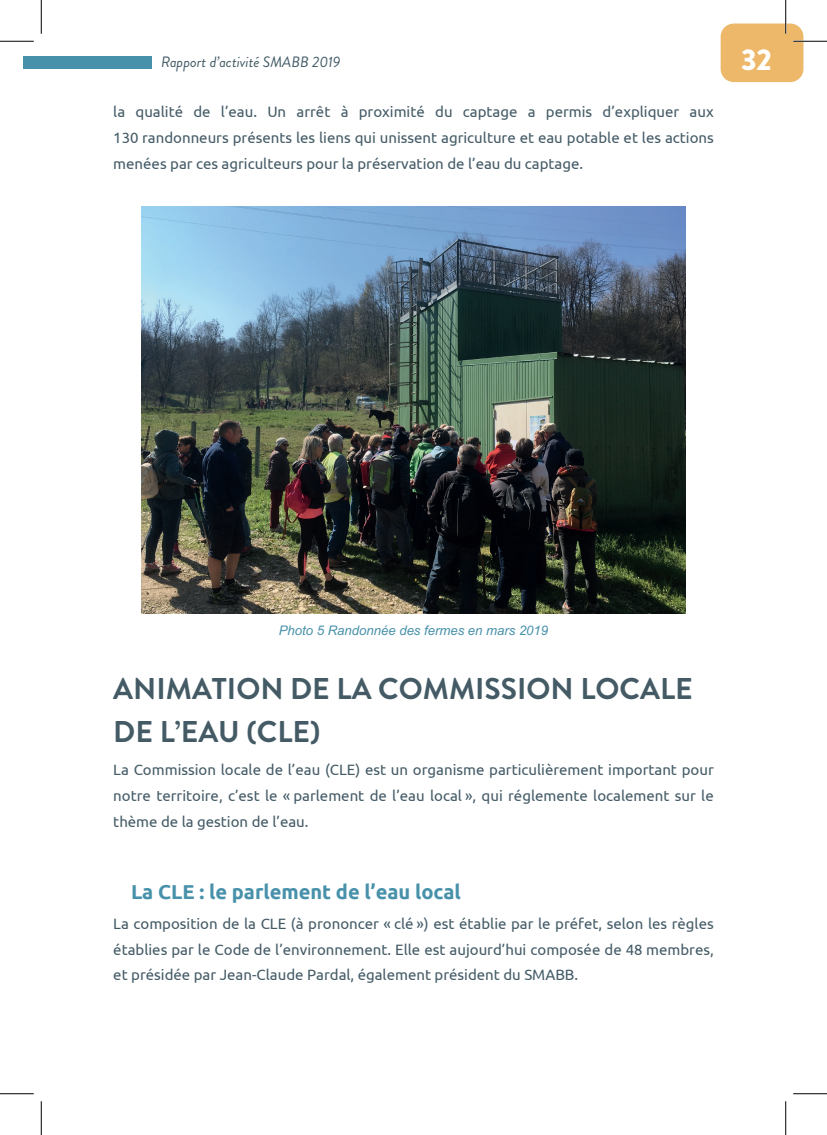
<style>
.page{position:relative;width:827px;height:1135px;background:#fff}
.page>*{position:absolute;margin:0;border:0;box-sizing:border-box;transform-origin:0 0}
.t1{font:700 30px/42.9px "Brandon Grotesque";color:#445b66}
.t2{font:900 30px "Brandon Grotesque";color:#fff}
.t3{font:700 20.12px "Ubuntu";letter-spacing:-.005em;color:#4891aa}
.t4{font:15px/25.8px "Ubuntu";color:#445b66;text-align:justify}
.t5{font:italic 15px "Brandon Grotesque";color:#445b66}
.t6{font:italic 13.25px "Arial";color:#4891aa}
</style>
<div class="page">
<img style="left:141px;top:206px;width:544px;height:408px">
<div style="left:24px;top:56px;width:128px;height:12px;background:#4891aa"></div>
<div style="left:720px;top:24px;width:83px;height:58px;background:#edb869;border-radius:13px"></div>
<hr style="left:793px;top:40px;width:34px;height:2px;background:#fff">
<hr style="left:0;top:41px;width:34px;height:1px;background:#000">
<hr style="left:793px;top:41px;width:34px;height:1px;background:#000">
<hr style="left:0;top:1093px;width:34px;height:1px;background:#000">
<hr style="left:793px;top:1093px;width:34px;height:1px;background:#000">
<hr style="left:41px;top:0;width:1px;height:34px;background:#000">
<hr style="left:41px;top:1101px;width:1px;height:34px;background:#000">
<hr style="left:785px;top:0;width:1px;height:34px;background:#000">
<hr style="left:785px;top:1101px;width:1px;height:34px;background:#000">
<p class="t5" style="left:161px;top:52px;width:181px">Rapport d’activité SMABB 2019</p>
<h1 class="t2" style="left:741px;top:39px;width:32px">32</h1>
<p class="t4" style="left:113px;top:98px;width:602px">la qualité de l’eau. Un arrêt à proximité du captage a permis d’expliquer aux 130 randonneurs présents les liens qui unissent agriculture et eau potable et les actions menées par ces agriculteurs pour la préservation de l’eau du captage.</p>
<p class="t6" style="left:279px;top:621px;width:271px">5&lt;3,3#V S'(-3((A*#-*.#E*0+*.#*(#+'0.#9:";</p>
<h1 class="t1" style="left:113px;top:668px;width:581px">ANIMATION DE LA COMMISSION LOCALE<br>DE L’EAU (CLE)</h1>
<p class="t4" style="left:113px;top:756px;width:602px;line-height:26.1px">La Commission locale de l’eau (CLE) est un organisme particulièrement important pour notre territoire, c’est le « parlement de l’eau local », qui réglemente localement sur le thème de la gestion de l’eau.</p>
<h2 class="t3" style="left:131px;top:879px;width:331px">La CLE : le parlement de l’eau local</h2>
<p class="t4" style="left:113px;top:910px;width:602px">La composition de la CLE (à prononcer « clé ») est établie par le préfet, selon les règles établies par le Code de l’environnement. Elle est aujourd’hui composée de 48 membres, et présidée par Jean-Claude Pardal, également président du SMABB.</p>
</div>
